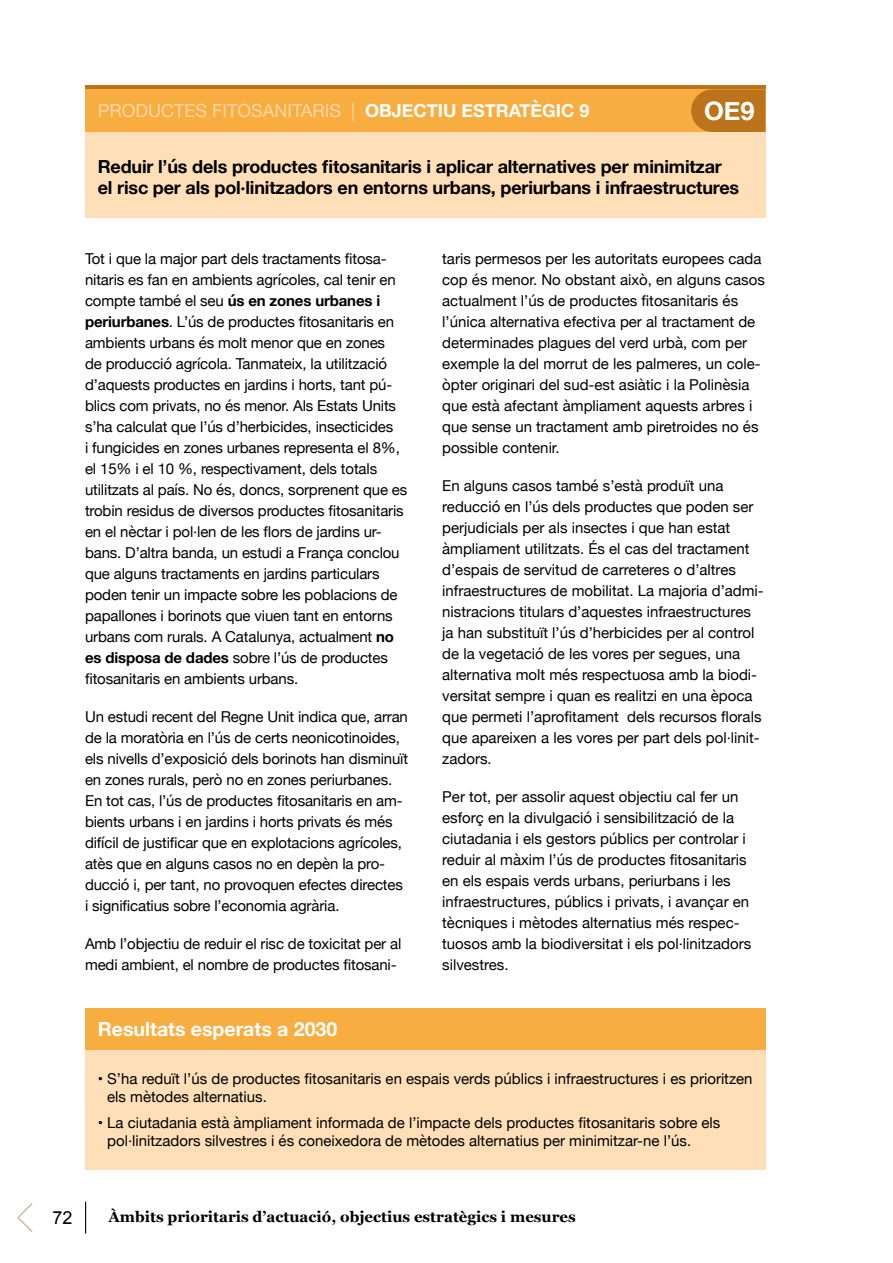
<style>
.page{position:relative;width:893px;height:1263px;background:#fff}
.page>*{position:absolute;margin:0;border:0;box-sizing:border-box;transform-origin:0 0}
.t1{font:700 25.5px "Helvetica Neue";color:#fff}
.t2{font:700 19.5px "Helvetica Neue";color:#fff}
.t3{font:700 18px/21.6px "Helvetica Neue";letter-spacing:-.01em;color:#000}
.t4{font:18px "Helvetica Neue";color:#fdd7a6}
.t5{font:18px "Arial";color:#000}
.t6{font:15px/21px "Helvetica Neue";color:#000}
.t7{font:700 15px "Georgia";color:#000}
.s1{font-weight:700;color:#fff}
.s2{font-weight:700}
</style>
<div class="page">
<div style="left:85px;top:1008px;width:680px;height:42px;background:#f8ad41"></div>
<div style="left:85px;top:1050px;width:680px;height:119px;background:#fedfb8"></div>
<div style="left:85px;top:85px;width:680px;height:5px;background:#bb741b"></div>
<div style="left:85px;top:90px;width:680px;height:42px;background:#f8ad41"></div>
<div style="left:85px;top:132px;width:680px;height:85px;background:#fedfb8"></div>
<svg style="left:691px;top:89px;width:74px;height:43px;background:#bf781d"></svg>
<hr style="left:85px;top:1201px;width:1px;height:32px;background:#000">
<svg style="left:17px;top:1203px;width:16px;height:29px"></svg>
<p class="t4" style="left:98px;top:98px;width:493px">PRODUCTES FITOSANITARIS | <span class="s1">OBJECTIU ESTRATÈGIC 9</span></p>
<p class="t3" style="left:98px;top:156px;width:643px">Reduir l’ús dels productes fitosanitaris i aplicar alternatives per minimitzar el risc per als pol·linitzadors en entorns urbans, periurbans i infraestructures</p>
<h1 class="t1" style="left:704px;top:91px;width:52px">OE9</h1>
<p class="t6" style="left:85px;top:249px;width:324px">Tot i que la major part dels tractaments fitosa&shy;nitaris es fan en ambients agrícoles, cal tenir en compte també el seu <span class="s2">ús en zones urbanes i periurbanes</span>. L’ús de productes fitosanitaris en ambients urbans és molt menor que en zones<br>de producció agrícola. Tanmateix, la utilització d’aquests productes en jardins i horts, tant pú&shy;blics com privats, no és menor. Als Estats Units s’ha calculat que l’ús d’herbicides, insecticides<br>i fungicides en zones urbanes representa el 8%, el 15% i el 10 %, respectivament, dels totals utilitzats al país. No és, doncs, sorprenent que es trobin residus de diversos productes fitosanitaris en el nèctar i pol·len de les flors de jardins ur&shy;bans. D’altra banda, un estudi a França conclou que alguns tractaments en jardins particulars poden tenir un impacte sobre les poblacions de papallones i borinots que viuen tant en entorns urbans com rurals. A Catalunya, actualment <span class="s2">no es disposa de dades</span> sobre l’ús de productes fitosanitaris en ambients urbans.</p>
<p class="t6" style="left:85px;top:707px;width:325px">Un estudi recent del Regne Unit indica que, arran de la moratòria en l’ús de certs neonicotinoides, els nivells d’exposició dels borinots han disminuït en zones rurals, però no en zones periurbanes.<br>En tot cas, l’ús de productes fitosanitaris en am&shy;bients urbans i en jardins i horts privats és més difícil de justificar que en explotacions agrícoles, atès que en alguns casos no en depèn la pro&shy;ducció i, per tant, no provoquen efectes directes i significatius sobre l’economia agrària.</p>
<p class="t6" style="left:85px;top:934px;width:318px">Amb l’objectiu de reduir el risc de toxicitat per al medi ambient, el nombre de productes fitosani-</p>
<p class="t6" style="left:442px;top:249px;width:324px">taris permesos per les autoritats europees cada cop és menor. No obstant això, en alguns casos actualment l’ús de productes fitosanitaris és l’única alternativa efectiva per al tractament de determinades plagues del verd urbà, com per exemple la del morrut de les palmeres, un cole&shy;òpter originari del sud-est asiàtic i la Polinèsia que està afectant àmpliament aquests arbres i que sense un tractament amb piretroides no és possible contenir.</p>
<p class="t6" style="left:442px;top:476px;width:323px">En alguns casos també s’està produït una reducció en l’ús dels productes que poden ser perjudicials per als insectes i que han estat àmpliament utilitzats. És el cas del tractament d’espais de servitud de carreteres o d’altres infraestructures de mobilitat. La majoria d’admi&shy;nistracions titulars d’aquestes infraestructures ja han substituït l’ús d’herbicides per al control de la vegetació de les vores per segues, una alternativa molt més respectuosa amb la biodi&shy;versitat sempre i quan es realitzi en una època que permeti l’aprofitament dels recursos florals que apareixen a les vores per part dels pol·linit&shy;zadors.</p>
<p class="t6" style="left:442px;top:787px;width:310px">Per tot, per assolir aquest objectiu cal fer un esforç en la divulgació i sensibilització de la ciutadania i els gestors públics per controlar i reduir al màxim l’ús de productes fitosanitaris en els espais verds urbans, periurbans i les infraestructures, públics i privats, i avançar en tècniques i mètodes alternatius més respec&shy;tuosos amb la biodiversitat i els pol·linitzadors silvestres.</p>
<h2 class="t2" style="left:98px;top:1014px;width:241px">Resultats esperats a 2030</h2>
<p class="t6" style="left:107px;top:1070px;width:647px;line-height:18px;text-indent:-9px">• S’ha reduït l’ús de productes fitosanitaris en espais verds públics i infraestructures i es prioritzen els mètodes alternatius.</p>
<p class="t6" style="left:107px;top:1115px;width:615px;line-height:18px;text-indent:-9px">• La ciutadania està àmpliament informada de l’impacte dels productes fitosanitaris sobre els pol·linitzadors silvestres i és coneixedora de mètodes alternatius per minimitzar-ne l’ús.</p>
<p class="t5" style="left:52px;top:1206px;width:22px">72</p>
<p class="t7" style="left:108px;top:1205px;width:469px">Àmbits prioritaris d’actuació, objectius estratègics i mesures</p>
</div>
